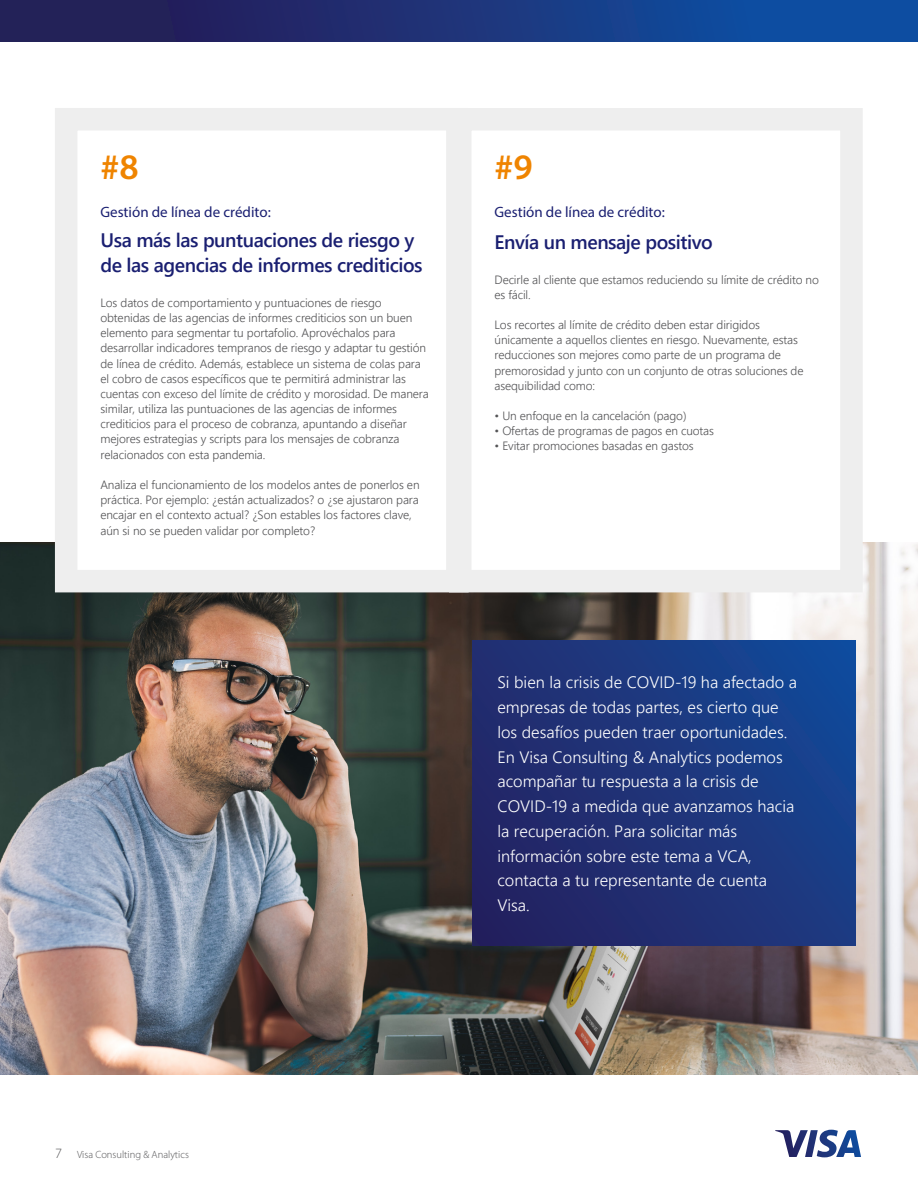
<style>
.page{position:relative;width:918px;height:1188px;background:#fff}
.page>*{position:absolute;margin:0;border:0;box-sizing:border-box;transform-origin:0 0}
.t1{font:600 36px "Myriad Pro";color:#ef8400}
.t2{font:600 19.5px/24.9px "Segoe UI";letter-spacing:-.025em;color:#1a1f71}
.t3{font:300 16.5px/24.8px "Segoe UI";color:#fff}
.t4{font:15px "Myriad Pro";color:#1a1f71}
.t5{font:300 12px/15.1px "Segoe UI";letter-spacing:-.01em;color:#545456}
.t6{font:300 10.5px "Myriad Pro";color:#545456}
.s1{font-size:14.25px}
</style>
<div class="page">
<svg style="left:775px;top:1130px;width:86px;height:27px"></svg>
<div style="left:0;top:0;width:918px;height:41px;background:linear-gradient(to right,#29194d,#0c53aa)"></div>
<img style="left:0;top:543px;width:918px;height:532px">
<div style="left:55px;top:108px;width:414px;height:484px;background:#fff;border:22px solid #eee"></div>
<div style="left:449px;top:108px;width:414px;height:484px;background:#fff;border:22px solid #eee"></div>
<div style="left:472px;top:640px;width:383px;height:305px;background:linear-gradient(to right,#242665,#164490)"></div>
<h1 class="t1" style="left:100px;top:146px;width:40px">#8</h1>
<p class="t4" style="left:100px;top:202px;width:172px">Gestión de línea de crédito:</p>
<h2 class="t2" style="left:100px;top:227px;width:324px">Usa más las puntuaciones de riesgo y de las agencias de informes crediticios</h2>
<p class="t5" style="left:100px;top:294px;width:330px">Los datos de comportamiento y puntuaciones de riesgo obtenidas de las agencias de informes crediticios son un buen elemento para segmentar tu portafolio. Aprovéchalos para desarrollar indicadores tempranos de riesgo y adaptar tu gestión de línea de crédito. Además, establece un sistema de colas para el cobro de casos específicos que te permitirá administrar las cuentas con exceso del límite de crédito y morosidad. De manera similar, utiliza las puntuaciones de las agencias de informes crediticios para el proceso de cobranza, apuntando a diseñar mejores estrategias y scripts para los mensajes de cobranza relacionados con esta pandemia.</p>
<p class="t5" style="left:100px;top:476px;width:321px">Analiza el funcionamiento de los modelos antes de ponerlos en práctica. Por ejemplo: ¿están actualizados? o ¿se ajustaron para encajar en el contexto actual? ¿Son estables los factores clave, aún si no se pueden validar por completo?</p>
<h1 class="t1" style="left:495px;top:146px;width:40px">#9</h1>
<p class="t4" style="left:495px;top:202px;width:172px">Gestión de línea de crédito:</p>
<h2 class="t2" style="left:495px;top:228px;width:220px">Envía un mensaje positivo</h2>
<p class="t5" style="left:495px;top:271px;width:326px">Decirle al cliente que estamos reduciendo su límite de crédito no es fácil.</p>
<p class="t5" style="left:495px;top:316px;width:310px">Los recortes al límite de crédito deben estar dirigidos únicamente a aquellos clientes en riesgo. Nuevamente, estas reducciones son mejores como parte de un programa de premorosidad y junto con un conjunto de otras soluciones de asequibilidad como:</p>
<p class="t5" style="left:495px;top:407px;width:193px">• Un enfoque en la cancelación (pago)</p>
<p class="t5" style="left:495px;top:422px;width:221px">• Ofertas de programas de pagos en cuotas</p>
<p class="t5" style="left:495px;top:437px;width:201px">• Evitar promociones basadas en gastos</p>
<p class="t3" style="left:497px;top:668px;width:301px">Si bien la crisis de COVID-19 ha afectado a empresas de todas partes, es cierto que los desafíos pueden traer oportunidades.<br>En Visa Consulting &amp; Analytics podemos acompañar tu respuesta a la crisis de COVID-19 a medida que avanzamos hacia la recuperación. Para solicitar más información sobre este tema a VCA, contacta a tu representante de cuenta Visa.</p>
<p class="t6" style="left:55px;top:1148px;width:135px"><span class="s1">7</span> Visa Consulting &amp; Analytics</p>
</div>
